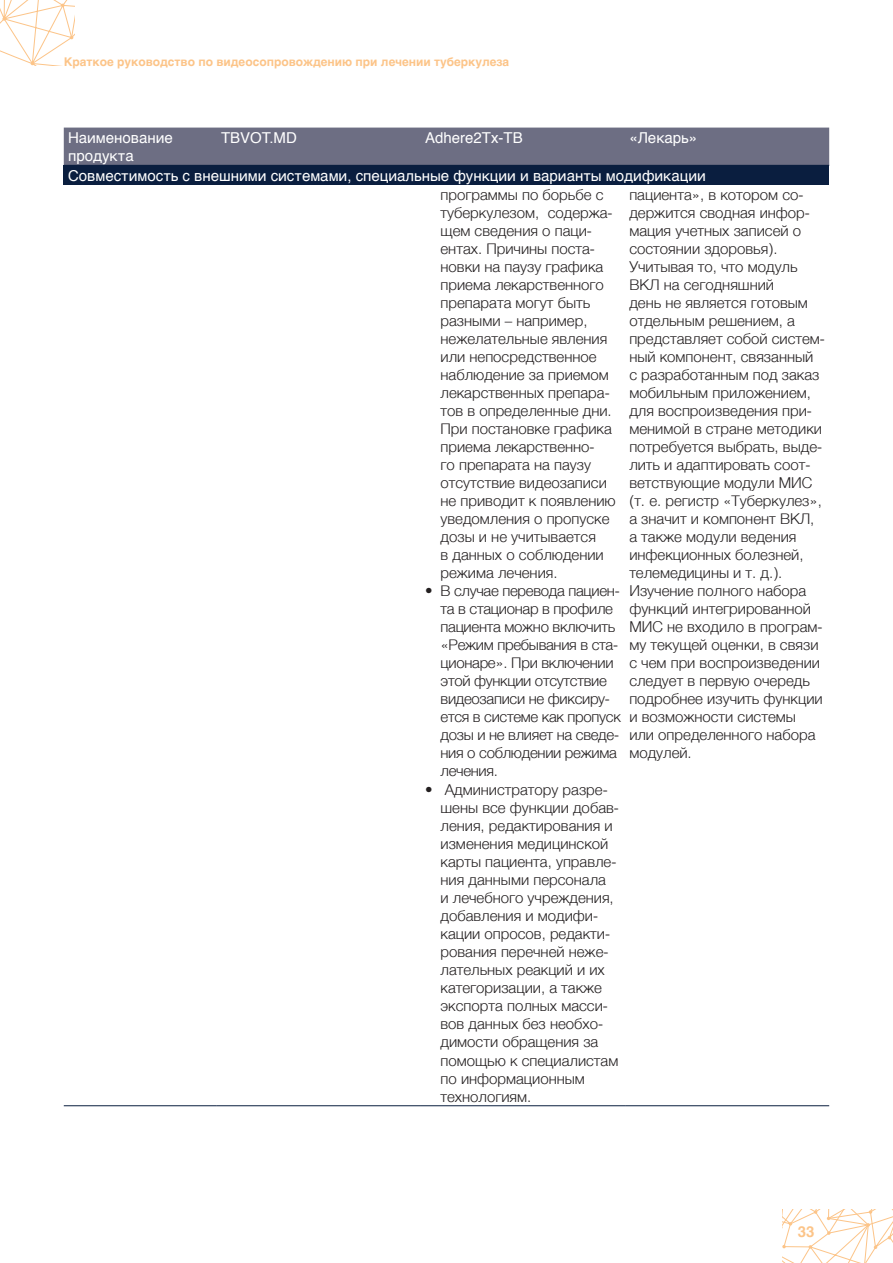
<style>
.page{position:relative;width:893px;height:1263px;background:#fff}
.page>*{position:absolute;margin:0;border:0;box-sizing:border-box;transform-origin:0 0}
.testo-tabella-10pt{font:300 15px/18px "Helvetica";color:#231f20}
.testo-tabella-10pt-2{font:300 15px/18px "Helvetica";letter-spacing:-.02em;color:#231f20}
.testo-tabella-10pt-3{font:15px/18px "Helvetica";color:#fff}
.t1{font:700 15px "Helvetica";color:#fcc488}
.t2{font:700 12px "Helvetica";color:#fcc488}
</style>
<div class="page">
<svg style="left:0;top:0;width:74px;height:66px"></svg>
<svg style="left:782px;top:1210px;width:111px;height:53px"></svg>
<div style="left:64px;top:128px;width:765px;height:37px;background:#6d6e83"></div>
<div style="left:64px;top:165px;width:765px;height:20px;background:#0a1e3f"></div>
<hr style="left:64px;top:1105px;width:153px;height:1px;background:#0a1e3f">
<hr style="left:217px;top:1105px;width:204px;height:1px;background:#0a1e3f">
<hr style="left:421px;top:1105px;width:204px;height:1px;background:#0a1e3f">
<hr style="left:625px;top:1105px;width:204px;height:1px;background:#0a1e3f">
<p class="t2" style="left:64px;top:52px;width:447px">Краткое руководство по видеосопровождению при лечении туберкулеза</p>
<p class="testo-tabella-10pt-3" style="left:68px;top:129px;width:106px">Наименование продукта</p>
<p class="testo-tabella-10pt-3" style="left:221px;top:129px;width:77px">TBVOT.MD</p>
<p class="testo-tabella-10pt-3" style="left:425px;top:129px;width:99px">Adhere2Tx-TB</p>
<p class="testo-tabella-10pt-3" style="left:629px;top:129px;width:69px">«Лекарь»</p>
<p class="testo-tabella-10pt-3" style="left:68px;top:167px;width:639px">Совместимость с внешними системами, специальные функции и варианты модификации</p>
<p class="testo-tabella-10pt" style="left:441px;top:185px;width:177px">программы по борьбе с туберкулезом, содержа&shy;щем сведения о паци&shy;ентах. Причины поста&shy;новки на паузу графика приема лекарственного препарата могут быть разными – например, нежелательные явления или непосредственное наблюдение за приемом лекарственных препара&shy;тов в определенные дни.<br>При постановке графика приема лекарственно-<br>го препарата на паузу отсутствие видеозаписи не приводит к появлению уведомления о пропуске дозы и не учитывается<br>в данных о соблюдении режима лечения.</p>
<p class="testo-tabella-10pt-2" style="left:441px;top:581px;width:182px;text-indent:-15px">• В случае перевода пациен&shy;та в стационар в профиле пациента можно включить «Режим пребывания в ста&shy;ционаре». При включении этой функции отсутствие видеозаписи не фиксиру&shy;ется в системе как пропуск дозы и не влияет на сведе&shy;ния о соблюдении режима лечения.</p>
<p class="testo-tabella-10pt" style="left:629px;top:185px;width:182px">пациента», в котором со&shy;держится сводная инфор&shy;мация учетных записей о состоянии здоровья).</p>
<p class="testo-tabella-10pt" style="left:629px;top:257px;width:197px">Учитывая то, что модуль<br>ВКЛ на сегодняшний<br>день не является готовым отдельным решением, а представляет собой систем&shy;ный компонент, связанный<br>с разработанным под заказ мобильным приложением, для воспроизведения при&shy;менимой в стране методики потребуется выбрать, выде&shy;лить и адаптировать соот&shy;ветствующие модули МИС (т. е. регистр «Туберкулез», а значит и компонент ВКЛ, а также модули ведения инфекционных болезней, телемедицины и т. д.).</p>
<p class="testo-tabella-10pt" style="left:629px;top:581px;width:195px">Изучение полного набора функций интегрированной<br>МИС не входило в програм&shy;му текущей оценки, в связи с чем при воспроизведении следует в первую очередь подробнее изучить функции и возможности системы или определенного набора модулей.</p>
<p class="testo-tabella-10pt" style="left:441px;top:780px;width:180px;text-indent:-15px">• Администратору разре&shy;шены все функции добав&shy;ления, редактирования и изменения медицинской карты пациента, управле&shy;ния данными персонала<br>и лечебного учреждения, добавления и модифи&shy;кации опросов, редакти&shy;рования перечней неже&shy;лательных реакций и их категоризации, а также экспорта полных масси&shy;вов данных без необхо&shy;димости обращения за помощью к специалистам по информационным технологиям.</p>
<p class="t1" style="left:798px;top:1220px;width:18px">33</p>
</div>
